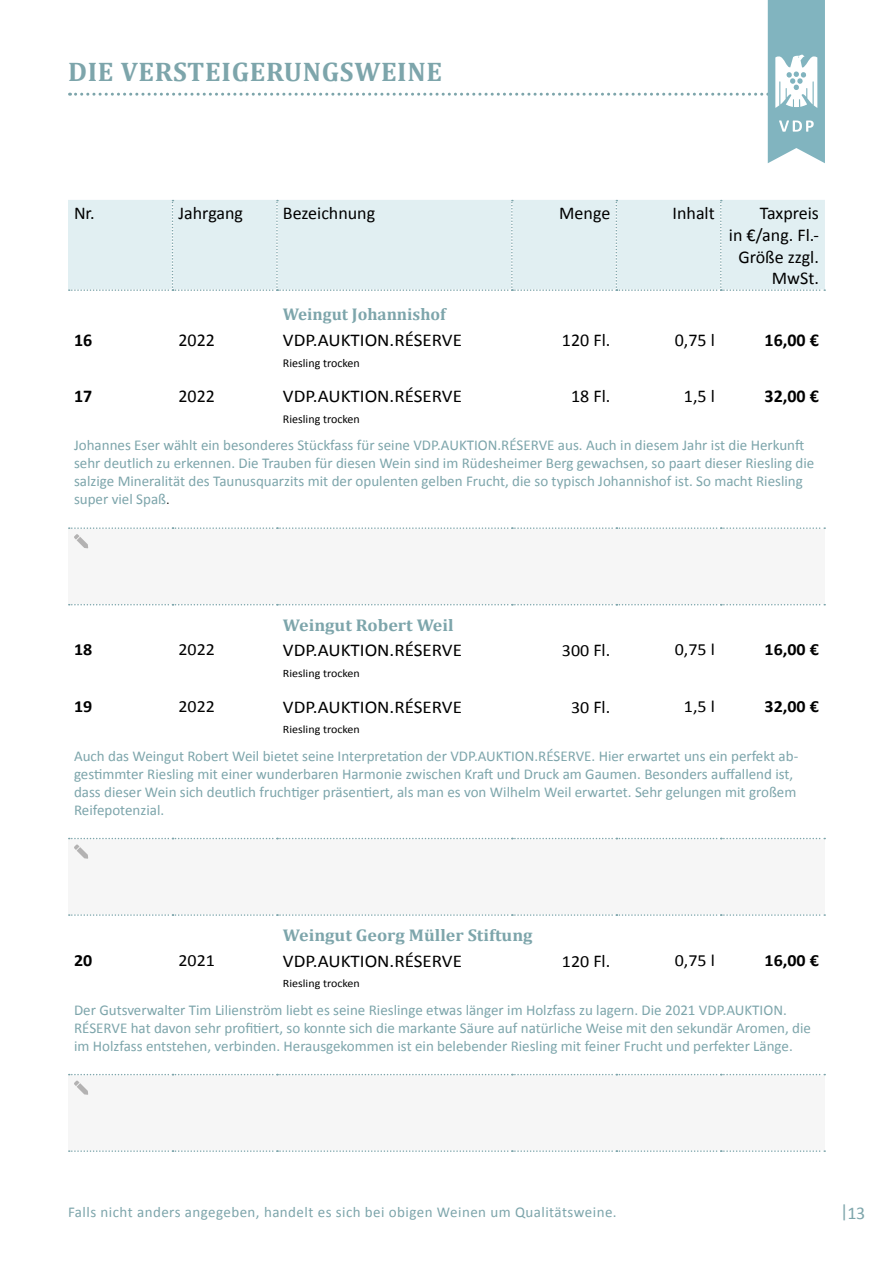
<style>
.page{position:relative;width:893px;height:1263px;background:#fff}
.page>*{position:absolute;margin:0;border:0;box-sizing:border-box;transform-origin:0 0}
.t1{font:700 27px "Cambria";letter-spacing:.025em;color:#7da5ab}
.t2{font:18px/21.6px "Calibri";color:#000;text-align:right}
.t3{font:18px "Calibri";color:#000;scale:1.06 1}
.t4{font:700 18px "Calibri";color:#000}
.t5{font:18px "Calibri";color:#7da5ab}
.t6{font:700 17.1px "Cambria";color:#7da5ab}
.t7{font:700 16.95px "Cambria";color:#7da5ab;scale:1.06 1}
.t8{font:16.95px "Calibri";color:#000;scale:1.06 1}
.t9{font:700 16.95px "Calibri";color:#000;scale:1.06 1}
.t10{font:15px/18px "Calibri";color:#7da5ab}
.t11{font:15px "Calibri";letter-spacing:.03em;color:#7da5ab}
.t12{font:12px "Calibri";color:#000}
.t13{font:11.4px "Calibri";color:#000;scale:1.06 1}
.s1{font-weight:300;color:#000}
.s2{font-size:18px}
.s3{font-size:16.95px}
</style>
<div class="page">
<div style="left:68px;top:528px;width:757px;height:77px;background:#f6f6f6"></div>
<svg style="left:69px;top:604px;width:756px;height:1px"></svg>
<svg style="left:69px;top:527px;width:756px;height:21px"></svg>
<div style="left:68px;top:838px;width:757px;height:77px;background:#f6f6f6"></div>
<svg style="left:69px;top:914px;width:756px;height:2px"></svg>
<svg style="left:69px;top:838px;width:756px;height:21px"></svg>
<div style="left:68px;top:1074px;width:757px;height:77px;background:#f6f6f6"></div>
<svg style="left:69px;top:1150px;width:756px;height:2px"></svg>
<svg style="left:69px;top:1074px;width:756px;height:21px"></svg>
<div style="left:69px;top:200px;width:756px;height:91px;background:#e1eff2"></div>
<svg style="left:70px;top:0;width:755px;height:163px"></svg>
<p class="t1" style="left:68px;top:53px;width:375px">DIE VERSTEIGERUNGSWEINE</p>
<p class="t2" style="left:74px;top:203px;width:22px">Nr.</p>
<p class="t2" style="left:178px;top:203px;width:66px">Jahrgang</p>
<p class="t2" style="left:283px;top:203px;width:94px">Bezeichnung</p>
<p class="t2" style="left:559px;top:203px;width:53px">Menge</p>
<p class="t2" style="left:673px;top:203px;width:44px">Inhalt</p>
<p class="t2" style="left:729px;top:203px;width:92px">Taxpreis<br>in €/ang. Fl.-<br>Größe zzgl.<br>MwSt.</p>
<p class="t6" style="left:283px;top:302px;width:164px">Weingut Johannishof</p>
<p class="t4" style="left:74px;top:327px;width:20px">16</p>
<p class="t2" style="left:178px;top:329px;width:38px">2022</p>
<p class="t3" style="left:283px;top:328px;width:170px">VDP.AUKTION.RÉSERVE</p>
<p class="t2" style="left:562px;top:329px;width:50px">120 Fl.</p>
<p class="t2" style="left:675px;top:329px;width:42px">0,75 l</p>
<p class="t4" style="left:765px;top:327px;width:56px">16,00 €</p>
<p class="t12" style="left:283px;top:355px;width:78px">Riesling trocken</p>
<p class="t4" style="left:74px;top:383px;width:20px">17</p>
<p class="t2" style="left:178px;top:385px;width:38px">2022</p>
<p class="t3" style="left:283px;top:385px;width:170px">VDP.AUKTION.RÉSERVE</p>
<p class="t2" style="left:571px;top:385px;width:41px">18 Fl.</p>
<p class="t2" style="left:684px;top:385px;width:32px">1,5 l</p>
<p class="t4" style="left:765px;top:383px;width:56px">32,00 €</p>
<p class="t12" style="left:283px;top:412px;width:78px">Riesling trocken</p>
<p class="t10" style="left:74px;top:436px;width:742px">Johannes Eser wählt ein besonderes Stückfass für seine VDP.AUKTION.RÉSERVE aus. Auch in diesem Jahr ist die Herkunft sehr deutlich zu erkennen. Die Trauben für diesen Wein sind im Rüdesheimer Berg gewachsen, so paart dieser Riesling die salzige Mineralität des Taunusquarzits mit der opulenten gelben Frucht, die so typisch Johannishof ist. So macht Riesling super viel Spaß<span class="s1">.</span></p>
<p class="t7" style="left:283px;top:613px;width:163px">Weingut Robert Weil</p>
<p class="t9" style="left:74px;top:638px;width:19px">18</p>
<p class="t8" style="left:178px;top:639px;width:36px">2022</p>
<p class="t3" style="left:283px;top:639px;width:170px">VDP.AUKTION.RÉSERVE</p>
<p class="t8" style="left:562px;top:640px;width:47px">300 <span class="s2">Fl.</span></p>
<p class="t8" style="left:675px;top:639px;width:39px">0,75 l</p>
<p class="t9" style="left:765px;top:638px;width:53px">16,00 €</p>
<p class="t13" style="left:283px;top:666px;width:74px">Riesling trocken</p>
<p class="t9" style="left:74px;top:694px;width:19px">19</p>
<p class="t8" style="left:178px;top:695px;width:36px">2022</p>
<p class="t3" style="left:283px;top:695px;width:170px">VDP.AUKTION.RÉSERVE</p>
<p class="t2" style="left:571px;top:696px;width:41px"><span class="s3">30</span> Fl.</p>
<p class="t8" style="left:684px;top:695px;width:31px">1,5 l</p>
<p class="t9" style="left:765px;top:694px;width:53px">32,00 €</p>
<p class="t13" style="left:283px;top:722px;width:74px">Riesling trocken</p>
<p class="t10" style="left:74px;top:747px;width:726px">Auch das Weingut Robert Weil bietet seine Interpretation der VDP.AUKTION.RÉSERVE. Hier erwartet uns ein perfekt ab&shy;gestimmter Riesling mit einer wunderbaren Harmonie zwischen Kraft und Druck am Gaumen. Besonders auffallend ist, dass dieser Wein sich deutlich fruchtiger präsentiert, als man es von Wilhelm Weil erwartet. Sehr gelungen mit großem Reifepotenzial.</p>
<p class="t7" style="left:283px;top:923px;width:237px">Weingut Georg Müller Stiftung</p>
<p class="t9" style="left:74px;top:948px;width:19px">20</p>
<p class="t8" style="left:178px;top:949px;width:36px">2021</p>
<p class="t3" style="left:283px;top:949px;width:170px">VDP.AUKTION.RÉSERVE</p>
<p class="t8" style="left:562px;top:950px;width:47px">120 <span class="s2">Fl.</span></p>
<p class="t8" style="left:675px;top:949px;width:39px">0,75 l</p>
<p class="t9" style="left:765px;top:948px;width:53px">16,00 €</p>
<p class="t13" style="left:283px;top:976px;width:74px">Riesling trocken</p>
<p class="t10" style="left:74px;top:1001px;width:738px">Der Gutsverwalter Tim Lilienström liebt es seine Rieslinge etwas länger im Holzfass zu lagern. Die 2021 VDP.AUKTION.<br>RÉSERVE hat davon sehr profitiert, so konnte sich die markante Säure auf natürliche Weise mit den sekundär Aromen, die im Holzfass entstehen, verbinden. Herausgekommen ist ein belebender Riesling mit feiner Frucht und perfekter Länge.</p>
<p class="t11" style="left:68px;top:1202px;width:550px">Falls nicht anders angegeben, handelt es sich bei obigen Weinen um Qualitätsweine.</p>
<p class="t5" style="left:840px;top:1201px;width:27px">|13</p>
</div>
